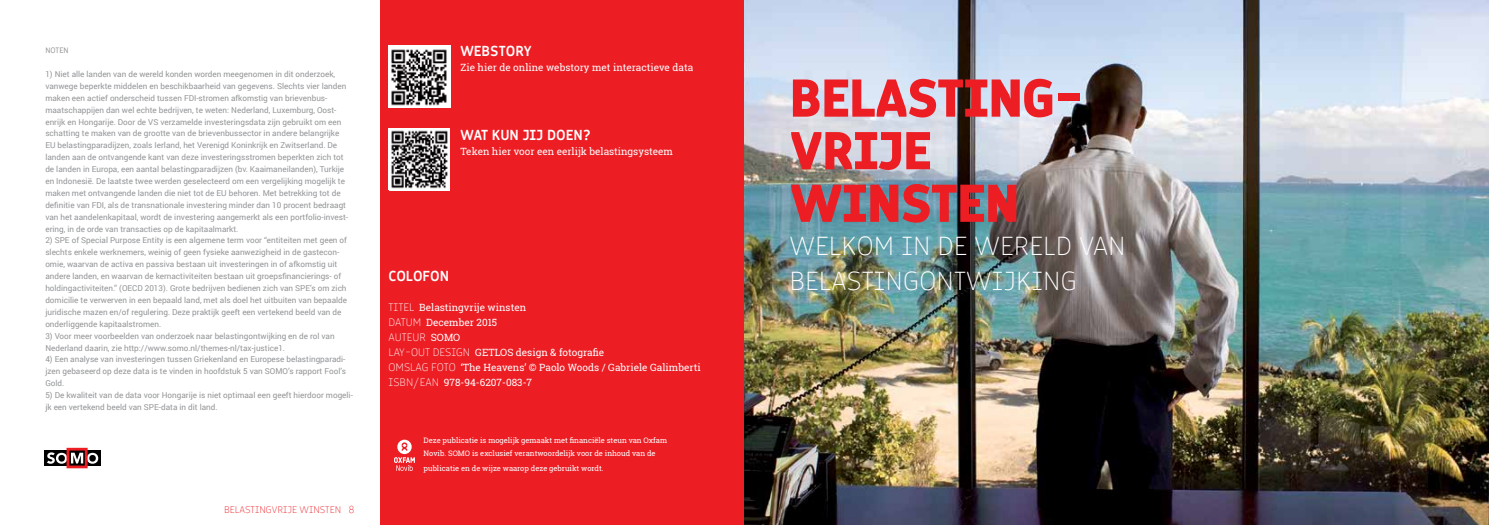
<style>
.page{position:relative;width:1489px;height:525px;background:#fff}
.page>*{position:absolute;margin:0;border:0;box-sizing:border-box;transform-origin:0 0}
.t1{font:800 55px/52.5px "Logotyper";color:#ed1d24}
.t2{font:200 27px/35px "Logotyper";letter-spacing:.005em;color:#fff}
.t3{font:700 15px "Logotyper";color:#fff}
.t4{font:200 11.25px "Logotyper";color:#fff}
.t5{font:10px/15px "Roboto Slab";color:#fff}
.t6{font:200 10px "Logotyper";color:#ed1d24}
.t7{font:8.12px/11.9px "Roboto";color:#939598}
.t8{font:8.12px "Logotyper";color:#939598}
.t9{font:7.5px/12.5px "Roboto Slab";color:#fff}
.s1{font-family:"Logotyper";font-weight:200;font-size:11.25px}
.s2{font-family:"Roboto Slab";font-weight:400;font-size:10px}
</style>
<div class="page">
<div style="left:380px;top:0;width:375px;height:524px;background:#ed1d24"></div>
<div style="left:44px;top:450px;width:57px;height:15px;background:#000"></div>
<svg style="left:47px;top:447px;width:51px;height:21px"></svg>
<svg style="left:394px;top:439px;width:21px;height:31px"></svg>
<img style="left:388px;top:45px;width:62px;height:62px">
<img style="left:388px;top:129px;width:61px;height:61px">
<img style="left:744px;top:0;width:744px;height:524px">
<p class="t8" style="left:45px;top:46px;width:25px">NOTEN</p>
<p class="t7" style="left:45px;top:68px;width:304px">1) Niet alle landen van de wereld konden worden meegenomen in dit onderzoek, vanwege beperkte middelen en beschikbaarheid van gegevens. Slechts vier landen maken een actief onderscheid tussen FDI-stromen afkomstig van brievenbus&shy;maatschappijen dan wel echte bedrijven, te weten: Nederland, Luxemburg, Oost&shy;enrijk en Hongarije. Door de VS verzamelde investeringsdata zijn gebruikt om een schatting te maken van de grootte van de brievenbussector in andere belangrijke EU belastingparadijzen, zoals Ierland, het Verenigd Koninkrijk en Zwitserland. De landen aan de ontvangende kant van deze investeringsstromen beperkten zich tot de landen in Europa, een aantal belastingparadijzen (bv. Kaaimaneilanden), Turkije en Indonesië. De laatste twee werden geselecteerd om een vergelijking mogelijk te maken met ontvangende landen die niet tot de EU behoren. Met betrekking tot de definitie van FDI, als de transnationale investering minder dan 10 procent bedraagt van het aandelenkapitaal, wordt de investering aangemerkt als een portfolio-invest&shy;ering, in de orde van transacties op de kapitaalmarkt.</p>
<p class="t7" style="left:45px;top:234px;width:303px">2) SPE of Special Purpose Entity is een algemene term voor “entiteiten met geen of slechts enkele werknemers, weinig of geen fysieke aanwezigheid in de gastecon&shy;omie, waarvan de activa en passiva bestaan uit investeringen in of afkomstig uit andere landen, en waarvan de kernactiviteiten bestaan uit groepsfinancierings- of holdingactiviteiten.” (OECD 2013). Grote bedrijven bedienen zich van SPE’s om zich domicilie te verwerven in een bepaald land, met als doel het uitbuiten van bepaalde juridische mazen en/of regulering. Deze praktijk geeft een vertekend beeld van de onderliggende kapitaalstromen.</p>
<p class="t7" style="left:45px;top:329px;width:291px">3) Voor meer voorbeelden van onderzoek naar belastingontwijking en de rol van<br>Nederland daarin, zie http://www.somo.nl/themes-nl/tax-justice1.</p>
<p class="t7" style="left:45px;top:353px;width:302px;text-align:justify">4) Een analyse van investeringen tussen Griekenland en Europese belastingparadi&shy;jzen gebaseerd op deze data is te vinden in hoofdstuk 5 van SOMO’s rapport Fool’s Gold.</p>
<p class="t7" style="left:45px;top:389px;width:309px">5) De kwaliteit van de data voor Hongarije is niet optimaal een geeft hierdoor mogeli&shy;jk een vertekend beeld van SPE-data in dit land.</p>
<p class="t6" style="left:224px;top:503px;width:132px">BELASTINGVRIJE WINSTEN 8</p>
<h3 class="t3" style="left:460px;top:42px;width:73px">WEBSTORY</h3>
<p class="t5" style="left:460px;top:60px;width:234px">Zie hier de online webstory met interactieve data</p>
<h3 class="t3" style="left:460px;top:126px;width:132px">WAT KUN JIJ DOEN?</h3>
<p class="t5" style="left:460px;top:144px;width:214px">Teken hier voor een eerlijk belastingsysteem</p>
<h3 class="t3" style="left:388px;top:267px;width:60px">COLOFON</h3>
<p class="t5" style="left:388px;top:299px;width:139px"><span class="s1">TITEL</span> Belastingvrije winsten<br><span class="s1">DATU M</span> December 2015</p>
<h3 class="t4" style="left:388px;top:330px;width:73px">AUTEU R <span class="s2">SOMO</span></h3>
<p class="t5" style="left:388px;top:344px;width:314px"><span class="s1">LAY-OUT DESIGN</span> GETLOS design &amp; fotografie<br><span class="s1">OMSLAG FOTO</span> ‘The Heavens’ © Paolo Woods / Gabriele Galimberti</p>
<h3 class="t4" style="left:388px;top:375px;width:38px">ISBN/EAN</h3>
<p class="t5" style="left:444px;top:374px;width:90px">978-94-6207-083-7</p>
<p class="t9" style="left:423px;top:434px;width:245px">Deze publicatie is mogelijk gemaakt met financiële steun van Oxfam<br>Novib. SOMO is exclusief verantwoordelijk voor de inhoud van de</p>
<p class="t9" style="left:423px;top:461px;width:182px">publicatie en de wijze waarop deze gebruikt wordt.</p>
<h1 class="t1" style="left:790px;top:73px;width:296px">BELASTING-<br>VRIJE<br>WINSTEN</h1>
<h2 class="t2" style="left:789px;top:229px;width:338px">WELKOM IN DE WERELD VAN<br>BELASTINGONTWIJKING</h2>
</div>
